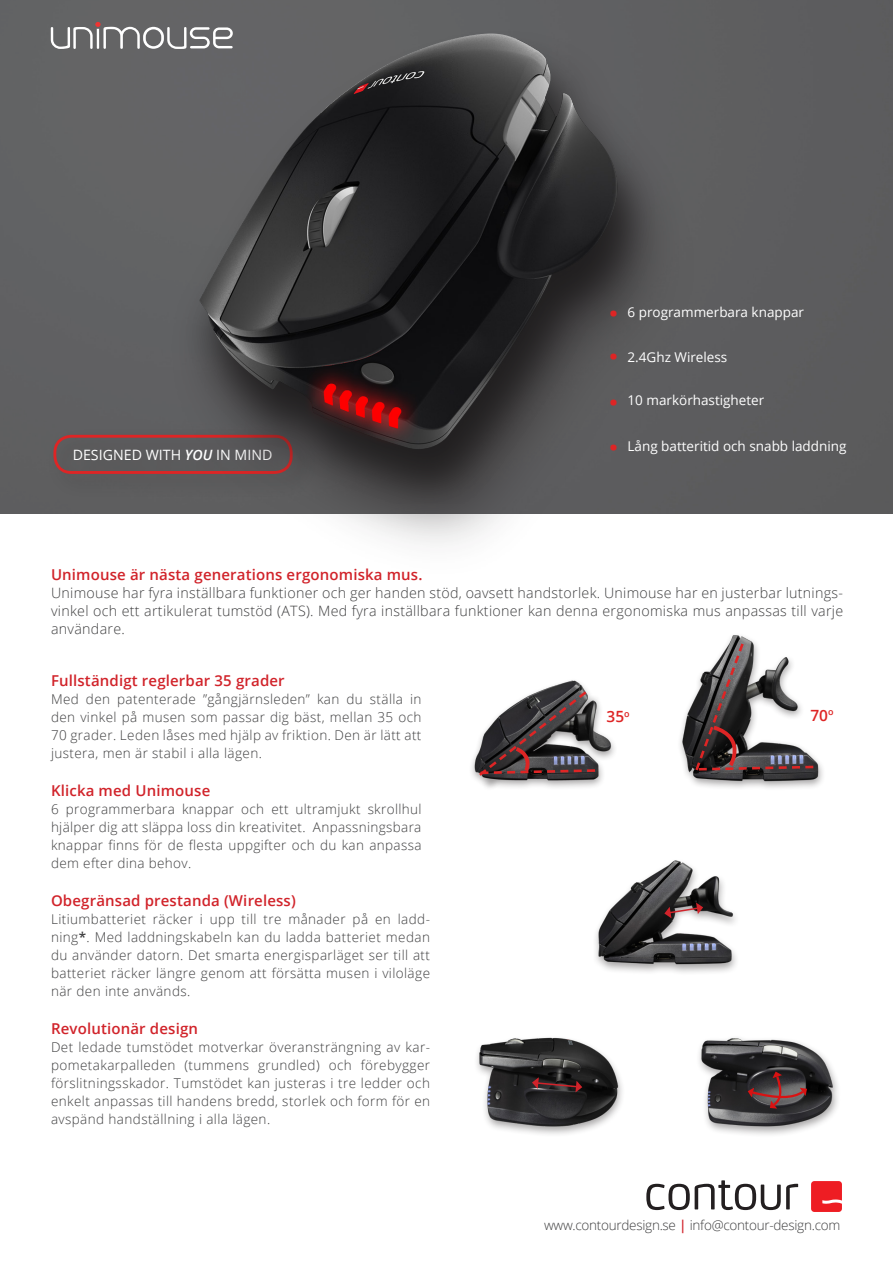
<style>
.page{position:relative;width:893px;height:1263px;background:#fff}
.page>*{position:absolute;margin:0;border:0;box-sizing:border-box;transform-origin:0 0}
.t1{font:700 36px "Open Sans";color:#de2525}
.t2{font:600 15.45px "Open Sans";color:#de2525}
.t3{font:600 15px "Open Sans";letter-spacing:.01em;color:#d1232a}
.t4{font:300 14.25px/18px "Open Sans";letter-spacing:.02em;color:#3e3e3f;text-align:justify}
.t5{font:14.25px "Open Sans";color:#fff}
.t6{font:300 13.5px/18px "Open Sans";letter-spacing:.03em;color:#3e3e3f;text-align:justify}
.t7{font:13.5px "Open Sans";color:#fff}
.t8{font:300 13.5px "Open Sans";letter-spacing:-.02em;color:#3e3e3f}
.s1{font-weight:600;font-style:italic}
.s2{font-weight:600}
.s3{font-weight:600;color:#d1232a}
</style>
<div class="page">
<svg style="left:646px;top:1180px;width:152px;height:30px"></svg>
<svg style="left:811px;top:1181px;width:31px;height:31px"></svg>
<div style="left:0;top:0;width:893px;height:514px;background:#5e5e5f"></div>
<div style="left:47px;top:428px;width:269px;height:70px;background:#5b5b5c"></div>
<div style="left:53px;top:435px;width:240px;height:39px;border:3px solid #de2525;border-radius:16px"></div>
<div style="left:168px;top:27px;width:535px;height:556px;background:#231f20;opacity:.75"></div>
<img style="left:176px;top:27px;width:478px;height:477px">
<svg style="left:51px;top:22px;width:182px;height:27px"></svg>
<img style="left:471px;top:680px;width:144px;height:103px">
<div style="left:482px;top:694px;width:120px;height:97px;background:#231f20;opacity:.75"></div>
<svg style="left:476px;top:689px;width:122px;height:89px"></svg>
<img style="left:680px;top:635px;width:143px;height:153px">
<svg style="left:693px;top:641px;width:123px;height:132px"></svg>
<img style="left:595px;top:860px;width:141px;height:113px">
<img style="left:699px;top:1038px;width:139px;height:97px">
<img style="left:477px;top:1037px;width:145px;height:97px">
<svg style="left:532px;top:1077px;width:50px;height:15px"></svg>
<svg style="left:664px;top:902px;width:39px;height:16px"></svg>
<svg style="left:748px;top:1071px;width:59px;height:37px;background:#543a3c"></svg>
<p class="t1" style="left:608px;top:278px;width:12px">.</p>
<p class="t7" style="left:628px;top:303px;width:178px">6 programmerbara knappar</p>
<p class="t1" style="left:608px;top:321px;width:12px">.</p>
<p class="t7" style="left:628px;top:348px;width:101px">2.4Ghz Wireless</p>
<p class="t5" style="left:73px;top:445px;width:201px">DESIGNED WITH <span class="s1">YOU</span> IN MIND</p>
<p class="t1" style="left:608px;top:367px;width:12px">.</p>
<p class="t7" style="left:628px;top:391px;width:138px">10 markörhastigheter</p>
<p class="t1" style="left:608px;top:411px;width:12px">.</p>
<p class="t7" style="left:628px;top:437px;width:221px">Lång batteritid och snabb laddning</p>
<p class="t3" style="left:51px;top:564px;width:373px">Unimouse är nästa generations ergonomiska mus.</p>
<p class="t4" style="left:51px;top:584px;width:794px">Unimouse har fyra inställbara funktioner och ger handen stöd, oavsett handstorlek. Unimouse har en justerbar lutnings&shy;vinkel och ett artikulerat tumstöd (ATS). Med fyra inställbara funktioner kan denna ergonomiska mus anpassas till varje användare.</p>
<p class="t3" style="left:51px;top:671px;width:235px">Fullständigt reglerbar 35 grader</p>
<p class="t6" style="left:51px;top:690px;width:372px">Med den patenterade ”gångjärnsleden” kan du ställa in den vinkel på musen som passar dig bäst, mellan 35 och 70 grader. Leden låses med hjälp av friktion. Den är lätt att justera, men är stabil i alla lägen.</p>
<p class="t3" style="left:51px;top:780px;width:161px">Klicka med Unimouse</p>
<p class="t6" style="left:51px;top:800px;width:372px">6 programmerbara knappar och ett ultramjukt skrollhul hjälper dig att släppa loss din kreativitet. Anpassningsbara knappar finns för de flesta uppgifter och du kan anpassa dem efter dina behov.</p>
<p class="t3" style="left:51px;top:890px;width:246px">Obegränsad prestanda (Wireless)</p>
<p class="t6" style="left:51px;top:909px;width:381px">Litiumbatteriet räcker i upp till tre månader på en ladd&shy;ning<span class="s2">*</span>. Med laddningskabeln kan du ladda batteriet medan du använder datorn. Det smarta energisparläget ser till att batteriet räcker längre genom att försätta musen i viloläge när den inte används.</p>
<p class="t3" style="left:51px;top:1018px;width:149px">Revolutionär design</p>
<p class="t6" style="left:51px;top:1038px;width:381px">Det ledade tumstödet motverkar överansträngning av kar&shy;pometakarpalleden (tummens grundled) och förebygger förslitningsskador. Tumstödet kan justeras i tre ledder och enkelt anpassas till handens bredd, storlek och form för en avspänd handställning i alla lägen.</p>
<p class="t2" style="left:607px;top:705px;width:25px">35<sup>o</sup></p>
<p class="t2" style="left:810px;top:704px;width:25px">70<sup>o</sup></p>
<p class="t8" style="left:544px;top:1215px;width:298px">www.contourdesign.se <span class="s3">|</span> info@contour-design.com</p>
</div>
